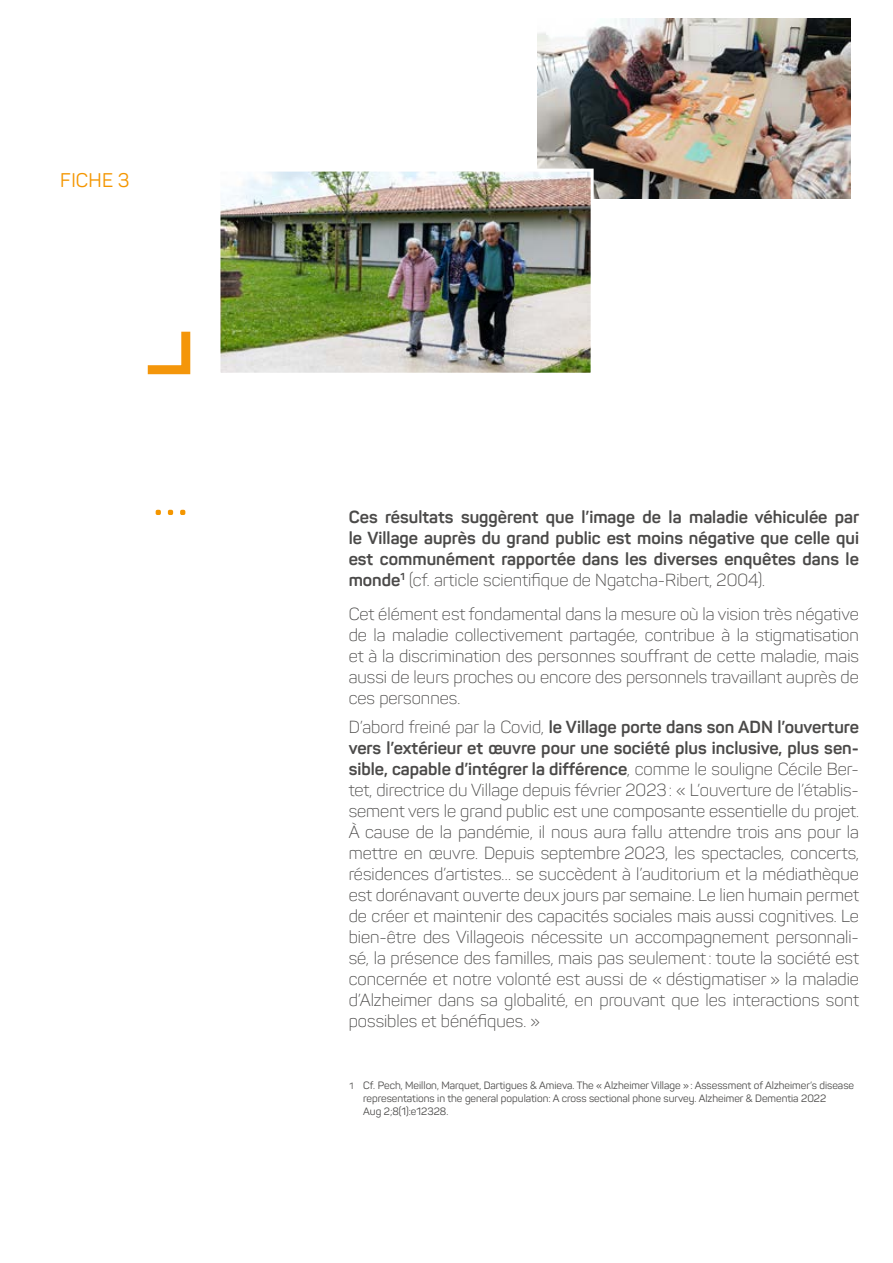
<style>
.page{position:relative;width:893px;height:1263px;background:#fff}
.page>*{position:absolute;margin:0;border:0;box-sizing:border-box;transform-origin:0 0}
.t1{font:200 120px "Panton";color:#f49600}
.t2{font:19.5px "Panton";letter-spacing:.01em;color:#f49600}
.t3{font:300 17.25px/21px "Panton";color:#4b4a49;text-align:justify}
.t4{font:700 17.25px/21px "Panton";color:#4b4a49;text-align:justify}
.t5{font:10.5px/12.6px "Panton";color:#4b4a49}
.s1{font-weight:300}
.s2{font-weight:700}
.s3{font-size:9px}
</style>
<div class="page">
<svg style="left:147px;top:331px;width:44px;height:44px"></svg>
<img style="left:538px;top:19px;width:312px;height:179px">
<img style="left:221px;top:173px;width:369px;height:199px">
<div style="left:217px;top:169px;width:377px;height:207px;border:3px solid #fff"></div>
<p class="t2" style="left:60px;top:168px;width:71px">FICHE 3</p>
<h1 class="t1" style="left:149px;top:400px;width:44px">...</h1>
<p class="t4" style="left:349px;top:506px;width:512px">Ces résultats suggèrent que l’image de la maladie véhiculée par le Village auprès du grand public est moins négative que celle qui est communément rapportée dans les diverses enquêtes dans le monde<sup>1</sup> <span class="s1">(cf. article scientifique de Ngatcha-Ribert, 2004).</span></p>
<p class="t3" style="left:349px;top:603px;width:512px">Cet élément est fondamental dans la mesure où la vision très négative de la maladie collectivement partagée, contribue à la stigmatisation et à la discrimination des personnes souffrant de cette maladie, mais aussi de leurs proches ou encore des personnels travaillant auprès de ces personnes.</p>
<p class="t3" style="left:349px;top:717px;width:512px">D’abord freiné par la Covid, <span class="s2">le Village porte dans son ADN l’ouverture vers l’extérieur et œuvre pour une société plus inclusive, plus sen&shy;sible, capable d’intégrer la différence</span>, comme le souligne Cécile Ber&shy;tet, directrice du Village depuis février 2023: « L’ouverture de l’établis&shy;sement vers le grand public est une composante essentielle du projet.<br>À cause de la pandémie, il nous aura fallu attendre trois ans pour la mettre en œuvre. Depuis septembre 2023, les spectacles, concerts, résidences d’artistes… se succèdent à l’auditorium et la médiathèque est dorénavant ouverte deux jours par semaine. Le lien humain permet de créer et maintenir des capacités sociales mais aussi cognitives. Le bien-être des Villageois nécessite un accompagnement personnali&shy;sé, la présence des familles, mais pas seulement: toute la société est concernée et notre volonté est aussi de « déstigmatiser » la maladie d’Alzheimer dans sa globalité, en prouvant que les interactions sont possibles et bénéfiques. »</p>
<p class="t5" style="left:363px;top:1079px;width:492px;text-indent:-14px"><span class="s3">1</span> Cf. Pech, Meillon, Marquet, Dartigues &amp; Amieva. The « Alzheimer Village »: Assessment of Alzheimer’s disease representations in the general population: A cross sectional phone survey. Alzheimer &amp; Dementia 2022<br>Aug 2;8(1):e12328.</p>
</div>
